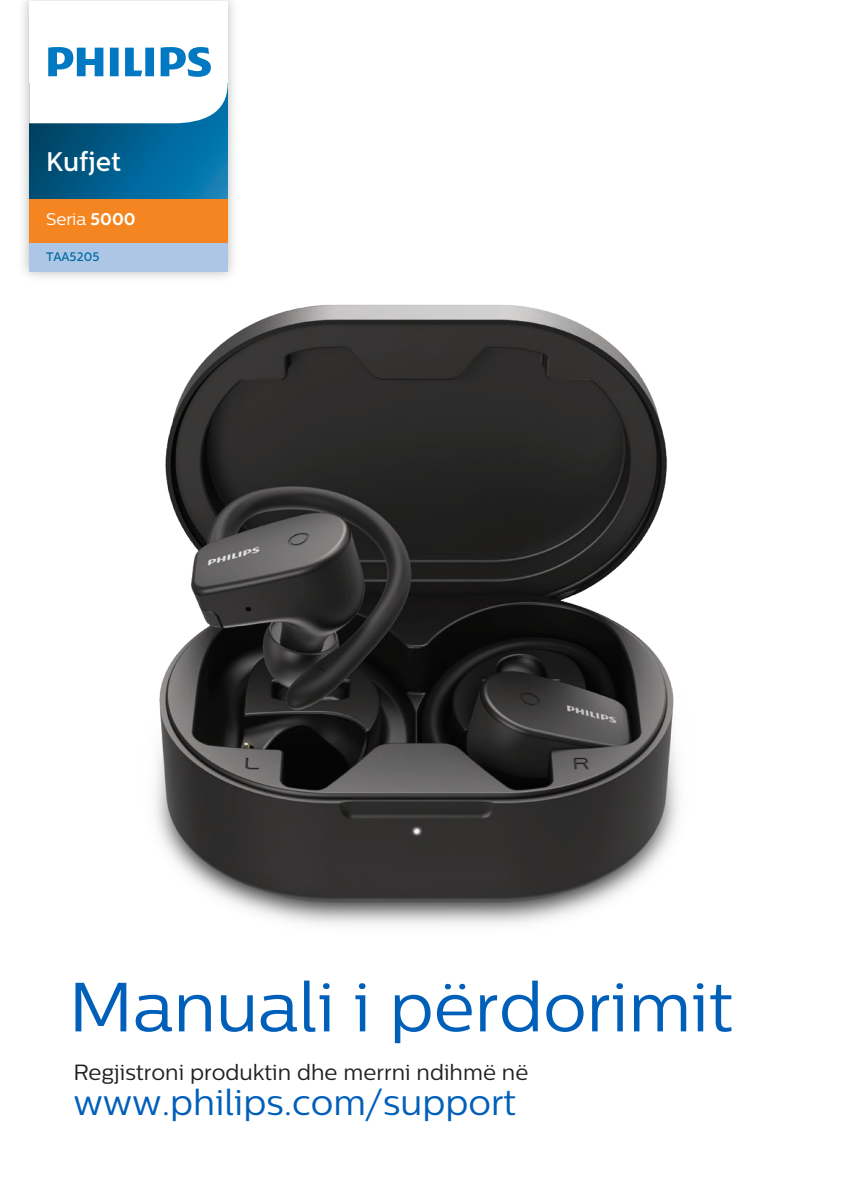
<style>
.page{position:relative;width:842px;height:1191px;background:#fff}
.page>*{position:absolute;margin:0;border:0;box-sizing:border-box;transform-origin:0 0}
.t1{font:69.4px "Centrale Sans";color:#005fb9}
.t2{font:36px "Centrale Sans";color:#005fb9}
.t3{font:500 26.8px "Centrale Sans";color:#fff}
.t4{font:22px "Centrale Sans";color:#231f20}
.t5{font:17px "Centrale Sans";color:#fff}
.t6{font:500 12.4px "Centrale Sans";color:#006ba3}
.s1{font-weight:700}
</style>
<div class="page">
<img style="left:155px;top:304px;width:524px;height:621px">
<svg style="left:29px;top:47px;width:199px;height:152px"></svg>
<div style="left:29px;top:199px;width:199px;height:44px;background:#f58520"></div>
<div style="left:29px;top:243px;width:199px;height:28px;background:#adc6e6"></div>
<p class="t3" style="left:46px;top:146px;width:77px">Kufjet</p>
<p class="t5" style="left:46px;top:210px;width:91px">Seria <span class="s1">5000</span></p>
<p class="t6" style="left:46px;top:250px;width:55px">TAA5205</p>
<h1 class="t1" style="left:69px;top:967px;width:666px">Manuali i përdorimit</h1>
<p class="t4" style="left:73px;top:1059px;width:456px">Regjistroni produktin dhe merrni ndihmë në</p>
<h2 class="t2" style="left:73px;top:1082px;width:444px">www.philips.com/support</h2>
</div>
